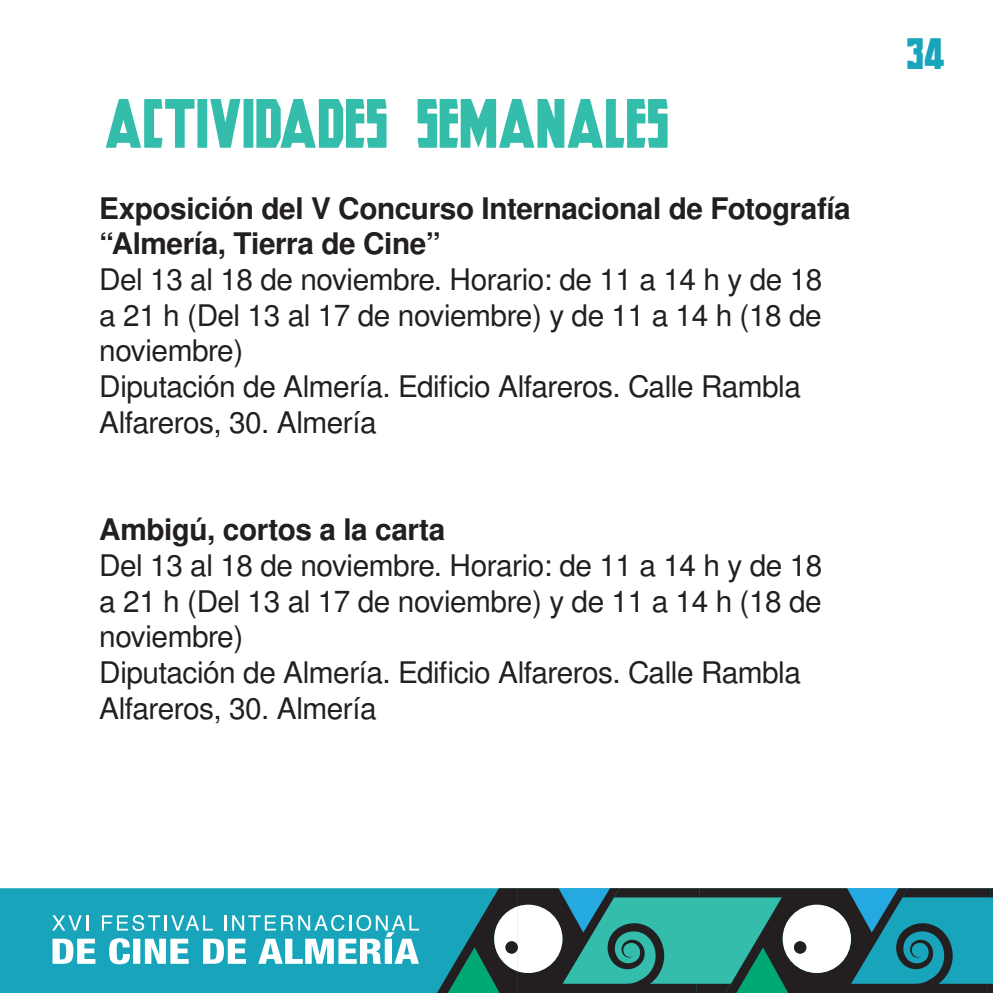
<style>
.page{position:relative;width:993px;height:993px;background:#fff}
.page>*{position:absolute;margin:0;border:0;box-sizing:border-box;transform-origin:0 0}
.t1{font:66.5px "Hero";letter-spacing:-.15em;color:#33bdaa}
.t2{font:42px "Hero";color:#18a5bc}
.t3{font:29.75px/35.7px "Nimbus San L";letter-spacing:-.015em;color:#231f20}
.t4{font:700 29.75px/35.7px "Nimbus San L";letter-spacing:-.015em;color:#231f20}
</style>
<div class="page">
<div style="left:0;top:888px;width:429px;height:104px;background:#18a5bc"></div>
<svg style="left:429px;top:888px;width:563px;height:104px;background:#3d8687"></svg>
<svg style="left:793px;top:940px;width:13px;height:13px"></svg>
<svg style="left:52px;top:914px;width:367px;height:49px"></svg>
<h1 class="t1" style="left:99px;top:87px;width:576px">ACTIVIDADES SEMANALES</h1>
<p class="t4" style="left:99px;top:189px;width:752px">Exposición del V Concurso Internacional de Fotografía “Almería, Tierra de Cine”</p>
<p class="t3" style="left:99px;top:260px;width:724px">Del 13 al 18 de noviembre. Horario: de 11 a 14 h y de 18 a 21 h (Del 13 al 17 de noviembre) y de 11 a 14 h (18 de noviembre)<br>Diputación de Almería. Edificio Alfareros. Calle Rambla Alfareros, 30. Almería</p>
<p class="t4" style="left:99px;top:511px;width:347px">Ambigú, cortos a la carta</p>
<p class="t3" style="left:99px;top:546px;width:724px">Del 13 al 18 de noviembre. Horario: de 11 a 14 h y de 18 a 21 h (Del 13 al 17 de noviembre) y de 11 a 14 h (18 de noviembre)<br>Diputación de Almería. Edificio Alfareros. Calle Rambla Alfareros, 30. Almería</p>
<h2 class="t2" style="left:903px;top:31px;width:46px">34</h2>
</div>
